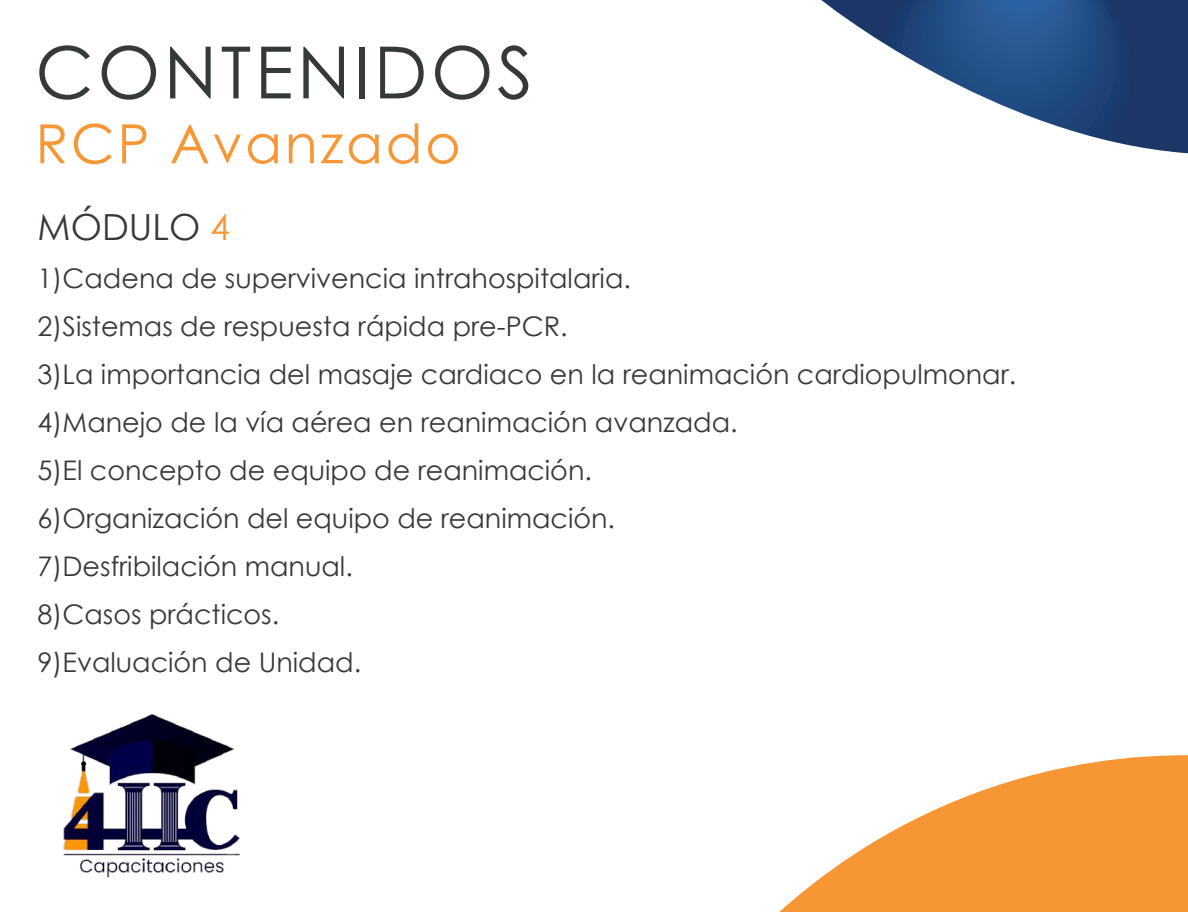
<style>
.page{position:relative;width:1188px;height:912px;background:#fff}
.page>*{position:absolute;margin:0;border:0;box-sizing:border-box;transform-origin:0 0}
.t1{font:72px "Century Gothic";letter-spacing:.05em;color:#353a38}
.t2{font:54px "Century Gothic";letter-spacing:.05em;color:#f79634}
.t3{font:36px "Century Gothic";color:#353a38}
.t4{font:27px/48px "Century Gothic";color:#353a38}
.s1{color:#f79634}
</style>
<div class="page">
<svg style="left:821px;top:0;width:367px;height:153px"></svg>
<svg style="left:779px;top:755px;width:409px;height:157px;fill:#f79634"></svg>
<img style="left:63px;top:714px;width:177px;height:164px">
<h1 class="t1" style="left:35px;top:22px;width:499px">CONTENIDOS</h1>
<h2 class="t2" style="left:35px;top:106px;width:427px">RCP Avanzado</h2>
<h3 class="t3" style="left:38px;top:201px;width:194px">MÓDULO <span class="s1">4</span></h3>
<p class="t4" style="left:38px;top:253px;width:980px">1)Cadena de supervivencia intrahospitalaria.<br>2)Sistemas de respuesta rápida pre-PCR.<br>3)La importancia del masaje cardiaco en la reanimación cardiopulmonar.<br>4)Manejo de la vía aérea en reanimación avanzada.<br>5)El concepto de equipo de reanimación.<br>6)Organización del equipo de reanimación.<br>7)Desfribilación manual.<br>8)Casos prácticos.<br>9)Evaluación de Unidad.</p>
</div>
